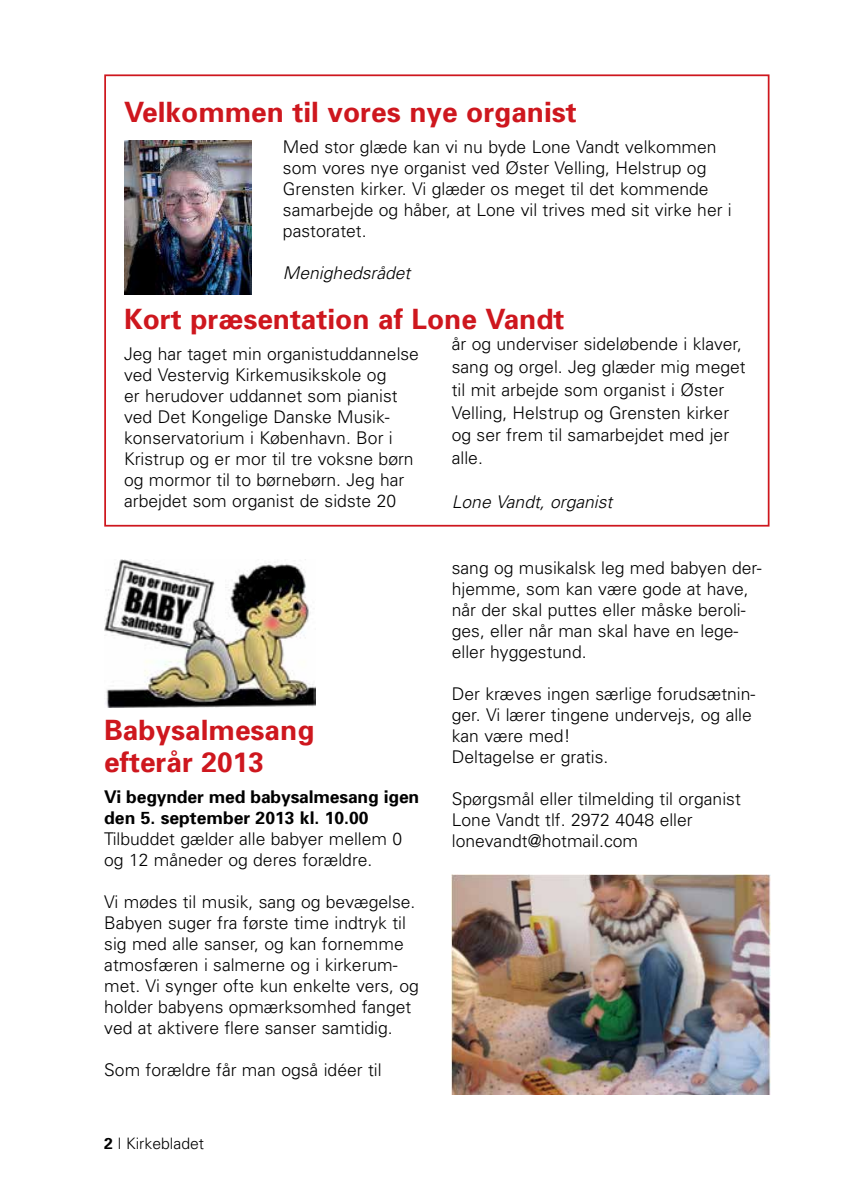
<style>
.page{position:relative;width:844px;height:1191px;background:#fff}
.page>*{position:absolute;margin:0;border:0;box-sizing:border-box;transform-origin:0 0}
.t1{font:700 28px/31.5px "Univers";color:#ce171e}
.t2{font:300 17.5px/21px "Univers";color:#000}
.t3{font:700 17.5px/21px "Univers";letter-spacing:-.01em;color:#000}
.t4{font:italic 300 17.5px "Univers";color:#000}
.t5{font:300 15.75px "Univers";color:#000}
.s1{font-weight:700}
</style>
<div class="page">
<div style="left:104px;top:74px;width:665px;height:452px;border:2px solid #ce171e"></div>
<img style="left:104px;top:560px;width:211px;height:147px">
<img style="left:124px;top:140px;width:127px;height:155px">
<img style="left:451px;top:875px;width:318px;height:219px">
<h1 class="t1" style="left:124px;top:95px;width:454px">Velkommen til vores nye organist</h1>
<p class="t2" style="left:283px;top:136px;width:450px">Med stor glæde kan vi nu byde Lone Vandt velkommen som vores nye organist ved Øster Velling, Helstrup og Grensten kirker. Vi glæder os meget til det kommende samarbejde og håber, at Lone vil trives med sit virke her i pastoratet.</p>
<p class="t4" style="left:283px;top:263px;width:129px">Menighedsrådet</p>
<h1 class="t1" style="left:124px;top:302px;width:441px">Kort præsentation af Lone Vandt</h1>
<p class="t2" style="left:124px;top:343px;width:296px">Jeg har taget min organistuddannelse ved Vestervig Kirkemusikskole og<br>er herudover uddannet som pianist ved Det Kongelige Danske Musik&shy;konservatorium i København. Bor i Kristrup og er mor til tre voksne børn og mormor til to børnebørn. Jeg har arbejdet som organist de sidste 20</p>
<p class="t2" style="left:451px;top:332px;width:295px;line-height:22.8px">år og underviser sideløbende i klaver, sang og orgel. Jeg glæder mig meget til mit arbejde som organist i Øster<br>Velling, Helstrup og Grensten kirker og ser frem til samarbejdet med jer alle.</p>
<p class="t4" style="left:451px;top:491px;width:162px">Lone Vandt, organist</p>
<h1 class="t1" style="left:104px;top:713px;width:212px">Babysalmesang efterår 2013</h1>
<p class="t3" style="left:104px;top:786px;width:316px">Vi begynder med babysalmesang igen den 5. september 2013 kl. 10.00</p>
<p class="t2" style="left:104px;top:828px;width:299px">Tilbuddet gælder alle babyer mellem 0 og 12 måneder og deres forældre.</p>
<p class="t2" style="left:104px;top:891px;width:316px">Vi mødes til musik, sang og bevægelse.<br>Babyen suger fra første time indtryk til sig med alle sanser, og kan fornemme atmosfæren i salmerne og i kirkerum&shy;met. Vi synger ofte kun enkelte vers, og holder babyens opmærksomhed fanget ved at aktivere flere sanser samtidig.</p>
<p class="t2" style="left:104px;top:1059px;width:279px">Som forældre får man også idéer til</p>
<p class="t5" style="left:104px;top:1134px;width:101px"><span class="s1">2</span> | Kirkebladet</p>
<p class="t2" style="left:451px;top:557px;width:311px">sang og musikalsk leg med babyen der&shy;hjemme, som kan være gode at have, når der skal puttes eller måske beroli&shy;ges, eller når man skal have en lege&shy;eller hyggestund.</p>
<p class="t2" style="left:451px;top:683px;width:305px">Der kræves ingen særlige forudsætnin&shy;ger. Vi lærer tingene undervejs, og alle kan være med!<br>Deltagelse er gratis.</p>
<p class="t2" style="left:451px;top:788px;width:290px">Spørgsmål eller tilmelding til organist<br>Lone Vandt tlf. 2972 4048 eller lonevandt@hotmail.com</p>
</div>
